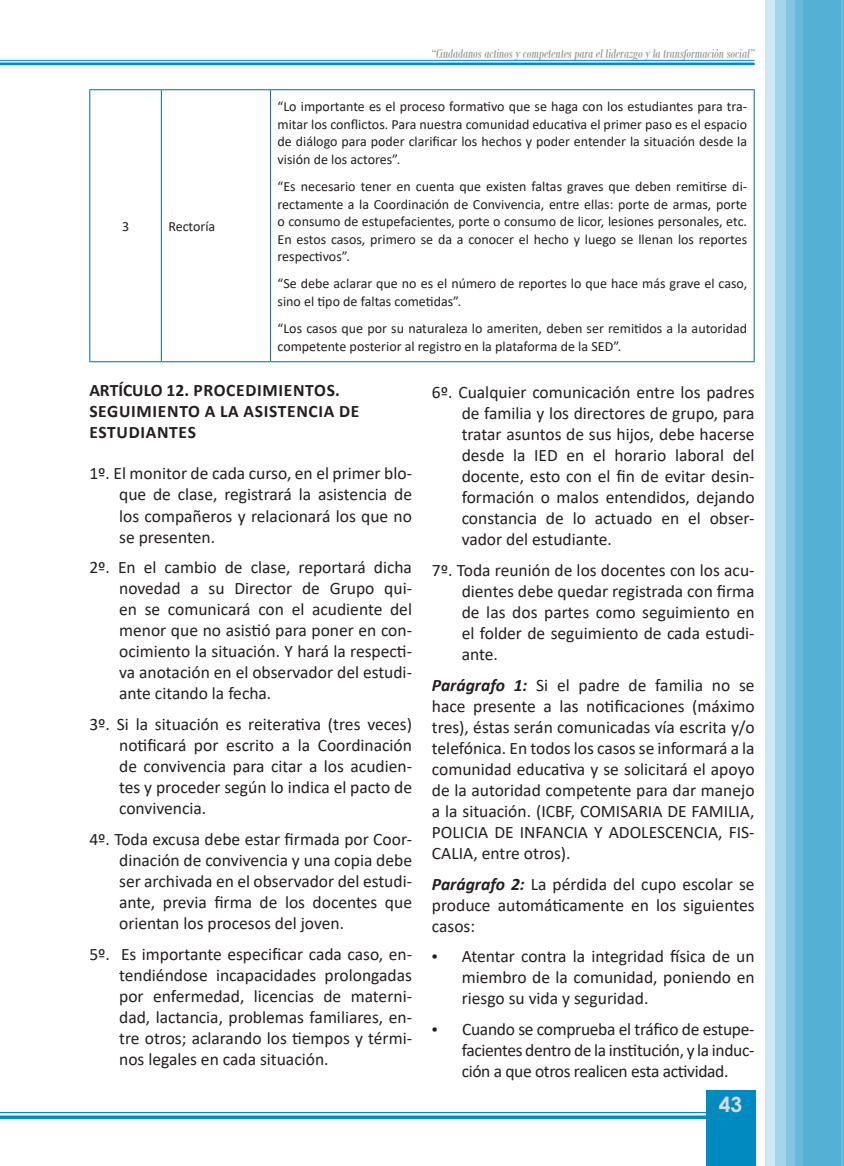
<style>
.page{position:relative;width:844px;height:1166px;background:#fff}
.page>*{position:absolute;margin:0;border:0;box-sizing:border-box;transform-origin:0 0}
.t1{font:700 21px "Century Gothic";color:#d9dadc}
.Body_Text{font:17.5px/21px "Calibri";color:#231f20;text-align:justify}
.No_Spacing{font:17.5px/21px "Calibri";color:#231f20;text-align:justify}
.t2{font:700 17.5px/21px "Calibri";letter-spacing:.04em;color:#231f20}
.Table_Paragraph{font:14px/17.5px "Calibri";color:#231f20;text-align:justify}
.t3{font:italic 14px "Bodoni MT Condensed";color:#939598}
.s1{font-weight:700;font-style:italic}
.s2{font-family:"Myriad Pro";font-size:21px}
</style>
<div class="page">
<div style="left:765px;top:0;width:75px;height:1165px;background:#cde8f2"></div>
<div style="left:775px;top:0;width:68px;height:1166px;background:#a4d5e8"></div>
<div style="left:786px;top:0;width:57px;height:1166px;background:#83c6e0"></div>
<div style="left:795px;top:0;width:48px;height:1165px;background:#69bad9"></div>
<div style="left:803px;top:0;width:40px;height:1165px;background:#54b0d4"></div>
<div style="left:705px;top:1090px;width:50px;height:76px;background:#008bc0"></div>
<hr style="left:0;top:1112px;width:705px;height:1px;background:#008bc0">
<svg style="left:0;top:1115px;width:705px;height:4px;background:#2099c7"></svg>
<hr style="left:0;top:60px;width:754px;height:1px;background:#008bc0">
<hr style="left:0;top:63px;width:754px;height:2px;background:#008bc0">
<hr style="left:89px;top:89px;width:72px;height:1px;background:#006c91">
<hr style="left:89px;top:90px;width:1px;height:271px;background:#006c91">
<hr style="left:161px;top:89px;width:109px;height:1px;background:#006c91">
<hr style="left:161px;top:90px;width:1px;height:271px;background:#006c91">
<hr style="left:270px;top:89px;width:484px;height:1px;background:#006c91">
<hr style="left:270px;top:90px;width:1px;height:271px;background:#006c91">
<hr style="left:753px;top:90px;width:1px;height:271px;background:#006c91">
<hr style="left:89px;top:361px;width:72px;height:1px;background:#006c91">
<hr style="left:161px;top:361px;width:109px;height:1px;background:#006c91">
<hr style="left:270px;top:361px;width:484px;height:1px;background:#006c91">
<p class="t3" style="left:431px;top:46px;width:325px">“Ciudadanos actinos y competentes para el liderazgo y la transformación social”</p>
<p class="Table_Paragraph" style="left:277px;top:97px;width:471px">“Lo importante es el proceso formativo que se haga con los estudiantes para tra&shy;mitar los conflictos. Para nuestra comunidad educativa el primer paso es el espacio de diálogo para poder clarificar los hechos y poder entender la situación desde la visión de los actores”.</p>
<p class="Table_Paragraph" style="left:277px;top:177px;width:471px">“Es necesario tener en cuenta que existen faltas graves que deben remitirse di&shy;rectamente a la Coordinación de Convivencia, entre ellas: porte de armas, porte o consumo de estupefacientes, porte o consumo de licor, lesiones personales, etc.<br>En estos casos, primero se da a conocer el hecho y luego se llenan los reportes respectivos”.</p>
<p class="Table_Paragraph" style="left:277px;top:275px;width:471px">“Se debe aclarar que no es el número de reportes lo que hace más grave el caso, sino el tipo de faltas cometidas”.</p>
<p class="Table_Paragraph" style="left:277px;top:320px;width:471px">“Los casos que por su naturaleza lo ameriten, deben ser remitidos a la autoridad competente posterior al registro en la plataforma de la SED”.</p>
<p class="t2" style="left:89px;top:379px;width:271px">ARTÍCULO 12. PROCEDIMIENTOS.<br>SEGUIMIENTO A LA ASISTENCIA DE<br>ESTUDIANTES</p>
<p class="Body_Text" style="left:119px;top:463px;width:294px;text-indent:-30px">1º. El monitor de cada curso, en el primer blo&shy;que de clase, registrará la asistencia de los compañeros y relacionará los que no se presenten.</p>
<p class="Body_Text" style="left:119px;top:557px;width:294px;text-indent:-30px">2º. En el cambio de clase, reportará dicha novedad a su Director de Grupo qui&shy;en se comunicará con el acudiente del menor que no asistió para poner en con&shy;ocimiento la situación. Y hará la respecti&shy;va anotación en el observador del estudi&shy;ante citando la fecha.</p>
<p class="Body_Text" style="left:119px;top:713px;width:294px;text-indent:-30px">3º. Si la situación es reiterativa (tres veces) notificará por escrito a la Coordinación de convivencia para citar a los acudien&shy;tes y proceder según lo indica el pacto de convivencia.</p>
<p class="Body_Text" style="left:119px;top:828px;width:294px;text-indent:-30px">4º. Toda excusa debe estar firmada por Coor&shy;dinación de convivencia y una copia debe ser archivada en el observador del estudi&shy;ante, previa firma de los docentes que orientan los procesos del joven.</p>
<p class="Body_Text" style="left:119px;top:943px;width:294px;text-indent:-30px">5º. Es importante especificar cada caso, en&shy;tendiéndose incapacidades prolongadas por enfermedad, licencias de materni&shy;dad, lactancia, problemas familiares, en&shy;tre otros; aclarando los tiempos y térmi&shy;nos legales en cada situación.</p>
<p class="Table_Paragraph" style="left:122px;top:217px;width:9px">3</p>
<p class="Table_Paragraph" style="left:168px;top:217px;width:48px">Rectoría</p>
<p class="Body_Text" style="left:461px;top:381px;width:294px;text-indent:-30px">6º. Cualquier comunicación entre los padres de familia y los directores de grupo, para tratar asuntos de sus hijos, debe hacerse desde la IED en el horario laboral del docente, esto con el fin de evitar desin&shy;formación o malos entendidos, dejando constancia de lo actuado en el obser&shy;vador del estudiante.</p>
<p class="Body_Text" style="left:461px;top:559px;width:294px;text-indent:-30px">7º. Toda reunión de los docentes con los acu&shy;dientes debe quedar registrada con firma de las dos partes como seguimiento en el folder de seguimiento de cada estudi&shy;ante.</p>
<p class="No_Spacing" style="left:432px;top:674px;width:324px"><span class="s1">Parágrafo 1:</span> Si el padre de familia no se hace presente a las notificaciones (máximo tres), éstas serán comunicadas vía escrita y/o telefónica. En todos los casos se informará a la comunidad educativa y se solicitará el apoyo de la autoridad competente para dar manejo a la situación. (ICBF, COMISARIA DE FAMILIA, POLICIA DE INFANCIA Y ADOLESCENCIA, FIS-CALIA, entre otros).</p>
<p class="Body_Text" style="left:432px;top:873px;width:324px"><span class="s1">Parágrafo 2:</span> La pérdida del cupo escolar se produce automáticamente en los siguientes casos:</p>
<p class="No_Spacing" style="left:461px;top:946px;width:294px;text-indent:-30px"><span class="s2">•</span> Atentar contra la integridad física de un miembro de la comunidad, poniendo en riesgo su vida y seguridad.</p>
<p class="No_Spacing" style="left:461px;top:1018px;width:294px;text-indent:-30px"><span class="s2">•</span> Cuando se comprueba el tráfico de estupe&shy;facientes dentro de la institución, y la induc&shy;ción a que otros realicen esta actividad.</p>
<p class="t1" style="left:718px;top:1088px;width:25px">43</p>
</div>
